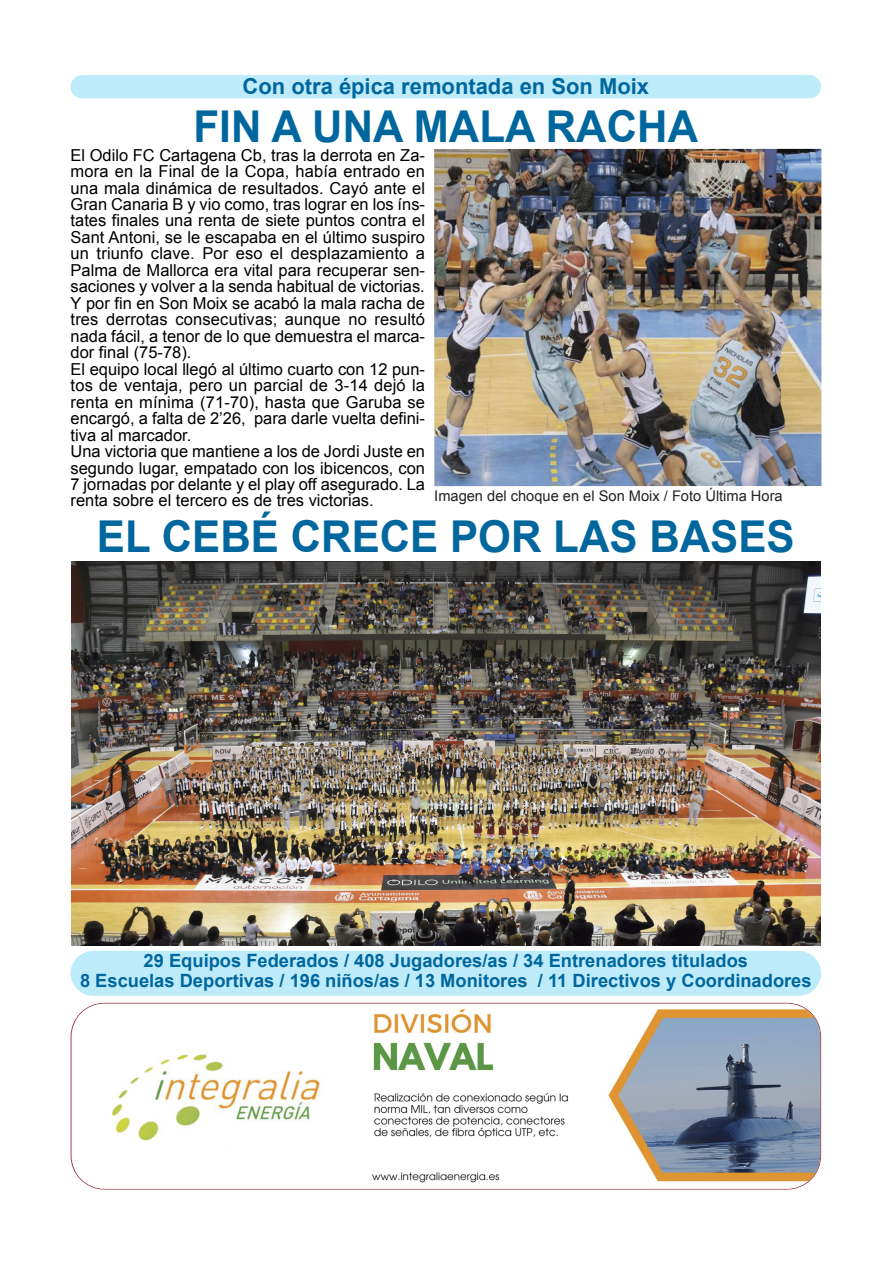
<style>
.page{position:relative;width:893px;height:1263px;background:#fff}
.page>*{position:absolute;margin:0;border:0;box-sizing:border-box;transform-origin:0 0}
.t1{font:700 43.95px "Arial";color:#00679e;scale:.96 1}
.t2{font:700 21.9px "Arial";color:#00679e}
.t3{font:700 18.3px/20.1px "Arial";color:#00679e;text-align:center}
.t4{font:16.5px/16.5px "Arial";color:#000}
.t5{font:14.7px "Arial";color:#232021}
</style>
<div class="page">
<img style="left:71px;top:562px;width:749px;height:384px">
<div style="left:71px;top:951px;width:750px;height:45px;background:#beebfa"></div>
<svg style="left:71px;top:1003px;width:750px;height:187px"></svg>
<img style="left:76px;top:1004px;width:744px;height:184px">
<div style="left:71px;top:75px;width:750px;height:23px;background:#beebfa"></div>
<img style="left:434px;top:149px;width:387px;height:337px">
<h2 class="t2" style="left:242px;top:74px;width:408px">Con otra épica remontada en Son Moix</h2>
<h1 class="t1" style="left:193px;top:102px;width:527px">FIN A UNA MALA RACHA</h1>
<p class="t4" style="left:71px;top:147px;width:356px">El Odilo FC Cartagena Cb, tras la derrota en Za&shy;mora en la Final de la Copa, había entrado en una mala dinámica de resultados. Cayó ante el Gran Canaria B y vio como, tras lograr en los íns&shy;tates finales una renta de siete puntos contra el Sant Antoni, se le escapaba en el último suspiro un triunfo clave. Por eso el desplazamiento a Palma de Mallorca era vital para recuperar sen&shy;saciones y volver a la senda habitual de victorias.<br>Y por fin en Son Moix se acabó la mala racha de tres derrotas consecutivas; aunque no resultó nada fácil, a tenor de lo que demuestra el marca&shy;dor final (75-78).<br>El equipo local llegó al último cuarto con 12 pun&shy;tos de ventaja, pero un parcial de 3-14 dejó la renta en mínima (71-70), hasta que Garuba se encargó, a falta de 2’26, para darle vuelta defini&shy;tiva al marcador.<br>Una victoria que mantiene a los de Jordi Juste en segundo lugar, empatado con los ibicencos, con 7 jornadas por delante y el play off asegurado. La renta sobre el tercero es de tres victorias.</p>
<p class="t5" style="left:434px;top:488px;width:350px">Imagen del choque en el Son Moix / Foto Última Hora</p>
<h1 class="t1" style="left:97px;top:512px;width:728px">EL CEBÉ CRECE POR LAS BASES</h1>
<p class="t3" style="left:80px;top:950px;width:733px">29 Equipos Federados / 408 Jugadores/as / 34 Entrenadores titulados<br>8 Escuelas Deportivas / 196 niños/as / 13 Monitores / 11 Directivos y Coordinadores</p>
</div>
